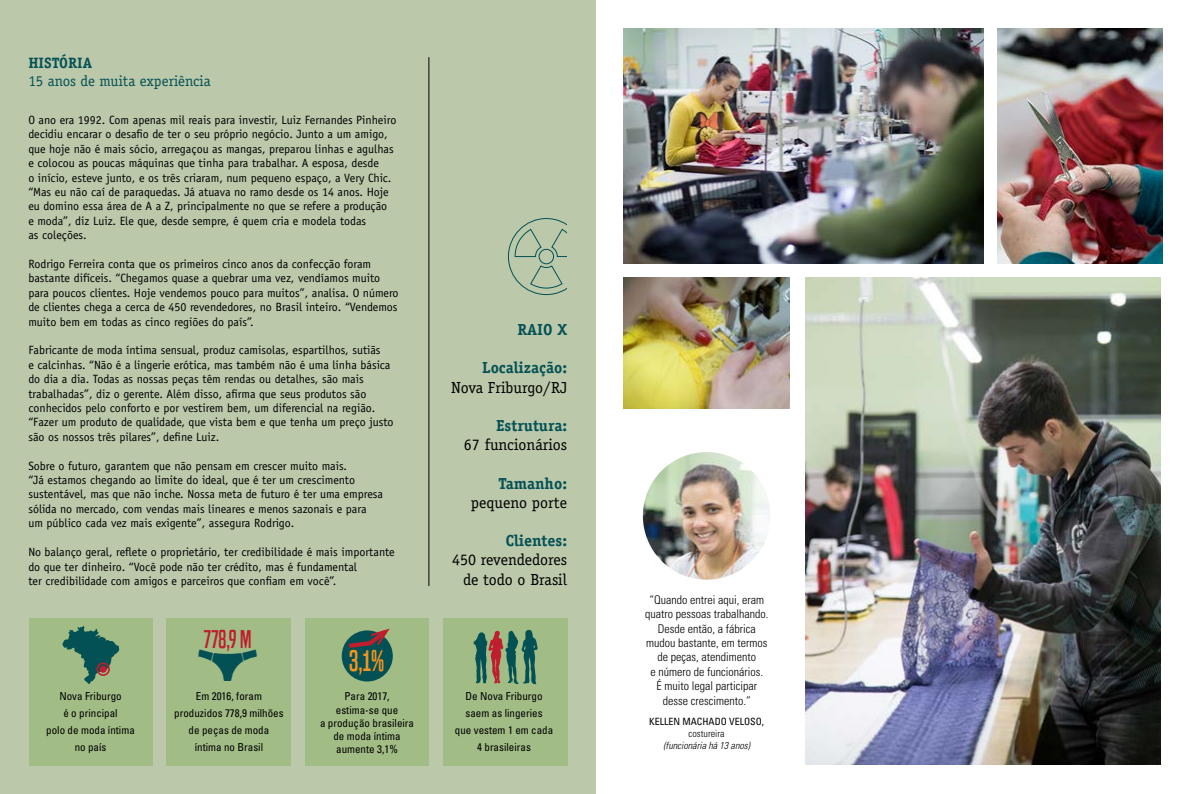
<style>
.page{position:relative;width:1191px;height:794px;background:#fff}
.page>*{position:absolute;margin:0;border:0;box-sizing:border-box;transform-origin:0 0}
.t1{font:45px "Female Underwear";color:#045155}
.t2{font:27.6px "Built Titling Rg";color:#f7941e}
.t3{font:23.8px "Built Titling Rg";color:#be1e2d}
.t4{font:16px/19.2px "Officina Serif Std";color:#000;text-align:right}
.t5{font:700 16px "Officina Serif Std";color:#045155}
.t6{font:15px "Officina Serif Std";color:#045155}
.t7{font:700 15px "Officina Serif Std";color:#045155}
.t8{font:12px/14.4px "Officina Sans Std";color:#000}
.t9{font:300 condensed 12px/14.4px "Univers LT Std";color:#000;text-align:center}
.t10{font:condensed 11px/17px "Univers LT Std";color:#000;text-align:center}
.t11{font:italic 300 condensed 10px "Univers LT Std";color:#000}
.t12{font:condensed 10px "Univers LT Std";color:#000}
.t13{font:300 condensed 10px "Univers LT Std";color:#000}
</style>
<div class="page">
<div style="left:0;top:0;width:595px;height:794px;background:#bbc8aa"></div>
<svg style="left:508px;top:218px;width:59px;height:77px"></svg>
<hr style="left:428px;top:57px;width:1px;height:529px;background:#000">
<div style="left:29px;top:618px;width:124px;height:147px;background:#a1bc85"></div>
<div style="left:167px;top:618px;width:124px;height:147px;background:#a1bc85"></div>
<div style="left:305px;top:618px;width:123px;height:147px;background:#a1bc85"></div>
<div style="left:443px;top:618px;width:124px;height:147px;background:#a1bc85"></div>
<svg style="left:62px;top:626px;width:57px;height:58px"></svg>
<div style="left:342px;top:630px;width:51px;height:51px;background:#045155;border-radius:50%"></div>
<svg style="left:344px;top:628px;width:47px;height:20px"></svg>
<svg style="left:473px;top:630px;width:64px;height:54px"></svg>
<img style="left:643px;top:452px;width:127px;height:127px;border-radius:64px">
<img style="left:624px;top:28px;width:359px;height:236px">
<img style="left:997px;top:28px;width:165px;height:236px">
<img style="left:805px;top:278px;width:356px;height:487px">
<img style="left:624px;top:278px;width:165px;height:130px">
<p class="t7" style="left:28px;top:53px;width:65px">HISTÓRIA</p>
<p class="t6" style="left:28px;top:72px;width:184px">15 anos de muita experiência</p>
<p class="t8" style="left:28px;top:113px;width:369px">O ano era 1992. Com apenas mil reais para investir, Luiz Fernandes Pinheiro decidiu encarar o desafio de ter o seu próprio negócio. Junto a um amigo, que hoje não é mais sócio, arregaçou as mangas, preparou linhas e agulhas e colocou as poucas máquinas que tinha para trabalhar. A esposa, desde<br>o início, esteve junto, e os três criaram, num pequeno espaço, a Very Chic. “Mas eu não caí de paraquedas. Já atuava no ramo desde os 14 anos. Hoje eu domino essa área de A a Z, principalmente no que se refere a produção<br>e moda”, diz Luiz. Ele que, desde sempre, é quem cria e modela todas<br>as coleções.</p>
<p class="t8" style="left:28px;top:257px;width:372px">Rodrigo Ferreira conta que os primeiros cinco anos da confecção foram bastante difíceis. “Chegamos quase a quebrar uma vez, vendíamos muito para poucos clientes. Hoje vendemos pouco para muitos”, analisa. O número de clientes chega a cerca de 450 revendedores, no Brasil inteiro. “Vendemos muito bem em todas as cinco regiões do país”.</p>
<p class="t8" style="left:28px;top:343px;width:367px">Fabricante de moda íntima sensual, produz camisolas, espartilhos, sutiãs<br>e calcinhas. “Não é a lingerie erótica, mas também não é uma linha básica do dia a dia. Todas as nossas peças têm rendas ou detalhes, são mais trabalhadas”, diz o gerente. Além disso, afirma que seus produtos são conhecidos pelo conforto e por vestirem bem, um diferencial na região. “Fazer um produto de qualidade, que vista bem e que tenha um preço justo são os nossos três pilares”, define Luiz.</p>
<p class="t8" style="left:28px;top:458px;width:356px">Sobre o futuro, garantem que não pensam em crescer muito mais.<br>“Já estamos chegando ao limite do ideal, que é ter um crescimento sustentável, mas que não inche. Nossa meta de futuro é ter uma empresa sólida no mercado, com vendas mais lineares e menos sazonais e para um público cada vez mais exigente”, assegura Rodrigo.</p>
<p class="t8" style="left:28px;top:545px;width:368px">No balanço geral, reflete o proprietário, ter credibilidade é mais importante do que ter dinheiro. “Você pode não ter crédito, mas é fundamental<br>ter credibilidade com amigos e parceiros que confiam em você”.</p>
<h3 class="t3" style="left:203px;top:625px;width:50px">778,9 m</h3>
<h1 class="t1" style="left:198px;top:643px;width:62px">2</h1>
<h2 class="t2" style="left:349px;top:644px;width:36px">3,1%</h2>
<h3 class="t5" style="left:517px;top:319px;width:51px">Rai o X</h3>
<h3 class="t5" style="left:482px;top:358px;width:87px">Localização:</h3>
<h3 class="t4" style="left:451px;top:377px;width:117px">Nova Friburgo/RJ</h3>
<h3 class="t5" style="left:496px;top:415px;width:73px">Estrutura:</h3>
<h3 class="t4" style="left:464px;top:435px;width:105px">67 funcionários</h3>
<h3 class="t5" style="left:498px;top:473px;width:70px">Tamanho:</h3>
<h3 class="t4" style="left:471px;top:493px;width:98px">pequeno porte</h3>
<h3 class="t5" style="left:506px;top:531px;width:63px">Clientes:</h3>
<h3 class="t4" style="left:452px;top:550px;width:117px">450 revendedores de todo o Brasil</h3>
<p class="t10" style="left:46px;top:688px;width:90px">Nova Friburgo<br>é o principal<br>polo de moda íntima no país</p>
<p class="t10" style="left:174px;top:688px;width:111px">Em 2016, foram produzidos 778,9 milhões de peças de moda íntima no Brasil</p>
<p class="t10" style="left:455px;top:688px;width:100px">De Nova Friburgo saem as lingeries<br>que vestem 1 em cada<br>4 brasileiras</p>
<p class="t10" style="left:320px;top:689px;width:96px;line-height:13.2px">Para 2017,<br>estima-se que<br>a produção brasileira de moda íntima aumente 3,1%</p>
<p class="t9" style="left:645px;top:592px;width:125px">“Quando entrei aqui, eram quatro pessoas trabalhando.<br>Desde então, a fábrica mudou bastante, em termos de peças, atendimento<br>e número de funcionários.<br>É muito legal participar desse crescimento.”</p>
<p class="t12" style="left:649px;top:714px;width:116px">KELLEN MACHADO VELOSO,</p>
<p class="t13" style="left:688px;top:727px;width:38px">costureira</p>
<p class="t11" style="left:663px;top:739px;width:88px">(funcionária há 13 anos)</p>
</div>
